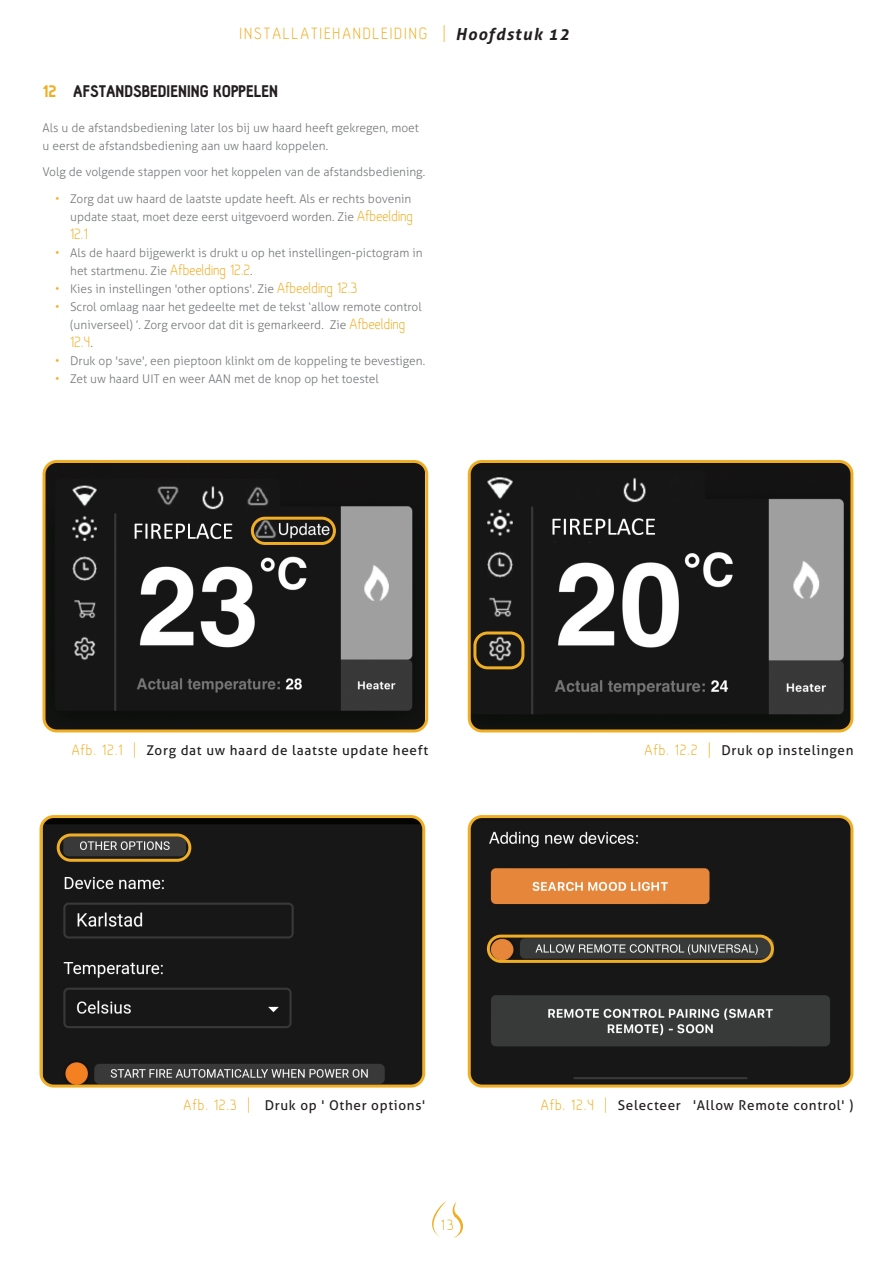
<style>
.page{position:relative;width:893px;height:1263px;background:#fff}
.page>*{position:absolute;margin:0;border:0;box-sizing:border-box;transform-origin:0 0}
.t1{font:300 18px "Hallosans";letter-spacing:.11em;color:#f0ae25}
.t2{font:900 16.5px "Hallosans";color:#231f20}
.t3{font:300 16.5px "Hallosans";color:#f0ae25}
.t4{font:13.5px "Aller";letter-spacing:.05em;color:#231f20}
.t5{font:300 12px/18px "Aller";color:#76787b}
.s1{font-family:"Aller";font-weight:700;font-style:italic;font-size:16.5px;color:#231f20}
.s2{color:#f0ae25}
.s3{font-family:"Hallosans";font-size:16.5px;color:#f0ae25}
.s4{font-family:"Aller";font-size:12px;color:#76787b}
.s5{font-family:"Hallosans";font-weight:300;font-size:16.5px;color:#f0ae25}
</style>
<div class="page">
<svg style="left:432px;top:1202px;width:13px;height:36px"></svg>
<svg style="left:453px;top:1201px;width:10px;height:37px"></svg>
<img style="left:44px;top:461px;width:381px;height:270px">
<div style="left:43px;top:460px;width:385px;height:272px;border:3px solid #f0ae25;border-radius:13px"></div>
<img style="left:469px;top:461px;width:383px;height:270px">
<div style="left:468px;top:460px;width:385px;height:272px;border:3px solid #f0ae25;border-radius:13px"></div>
<img style="left:43px;top:816px;width:381px;height:270px">
<div style="left:40px;top:815px;width:385px;height:272px;border:3px solid #f0ae25;border-radius:13px"></div>
<img style="left:469px;top:816px;width:383px;height:270px">
<div style="left:468px;top:815px;width:385px;height:272px;border:3px solid #f0ae25;border-radius:13px"></div>
<div style="left:251px;top:517px;width:85px;height:28px;border:3px solid #f0ae25;border-radius:13px"></div>
<div style="left:57px;top:833px;width:134px;height:29px;border:3px solid #f0ae25;border-radius:13px"></div>
<div style="left:473px;top:631px;width:51px;height:38px;border:3px solid #f0ae25;border-radius:13px"></div>
<div style="left:487px;top:934px;width:287px;height:29px;border:3px solid #f0ae25;border-radius:13px"></div>
<h1 class="t1" style="left:240px;top:24px;width:331px">INSTALLATIEHANDLEIDING | <span class="s1">Hoofdstuk 12</span></h1>
<h2 class="t2" style="left:43px;top:82px;width:237px"><span class="s2">12</span> AFSTANDSBEDIENING KOPPELEN</h2>
<p class="t5" style="left:43px;top:118px;width:378px">Als u de afstandsbediening later los bij uw haard heeft gekregen, moet u eerst de afstandsbediening aan uw haard koppelen.</p>
<p class="t5" style="left:43px;top:163px;width:384px">Volg de volgende stappen voor het koppelen van de afstandsbediening.</p>
<p class="t5" style="left:55px;top:189px;width:359px;text-align:right"><span class="s2">•</span> Zorg dat uw haard de laatste update heeft. Als er rechts bovenin update staat, moet deze eerst uitgevoerd worden. Zie <span class="s3">Afbeelding</span></p>
<h2 class="t3" style="left:70px;top:225px;width:20px">12.1</h2>
<p class="t5" style="left:70px;top:243px;width:354px;text-indent:-15px"><span class="s2">•</span> Als de haard bijgewerkt is drukt u op het instellingen-pictogram in het startmenu. Zie <span class="s3">Afbeelding 12.2</span>.</p>
<p class="t5" style="left:55px;top:279px;width:304px"><span class="s2">•</span> Kies in instellingen 'other options'. Zie <span class="s3">Afbeelding 12.3</span></p>
<p class="t5" style="left:55px;top:297px;width:368px;text-align:center"><span class="s2">•</span> Scrol omlaag naar het gedeelte met de tekst ‘allow remote control (universeel) ’. Zorg ervoor dat dit is gemarkeerd. Zie <span class="s3">Afbeelding</span></p>
<h2 class="t3" style="left:70px;top:333px;width:24px">12.4<span class="s4">.</span></h2>
<p class="t5" style="left:55px;top:351px;width:371px"><span class="s2">•</span> Druk op 'save', een pieptoon klinkt om de koppeling te bevestigen.</p>
<p class="t5" style="left:55px;top:369px;width:325px"><span class="s2">•</span> Zet uw haard UIT en weer AAN met de knop op het toestel</p>
<p class="t4" style="left:72px;top:742px;width:358px"><span class="s5">Afb. 12.1 |</span> Zorg dat uw haard de laatste update heeft</p>
<p class="t4" style="left:644px;top:742px;width:210px"><span class="s5">Afb. 12.2 |</span> Druk op instelingen</p>
<p class="t4" style="left:184px;top:1097px;width:243px"><span class="s5">Afb. 12.3 |</span> Druk op ' Other options'</p>
<p class="t4" style="left:541px;top:1097px;width:314px"><span class="s5">Afb. 12.4 |</span> Selecteer 'Allow Remote control' )</p>
<h2 class="t3" style="left:441px;top:1216px;width:14px">13</h2>
</div>
